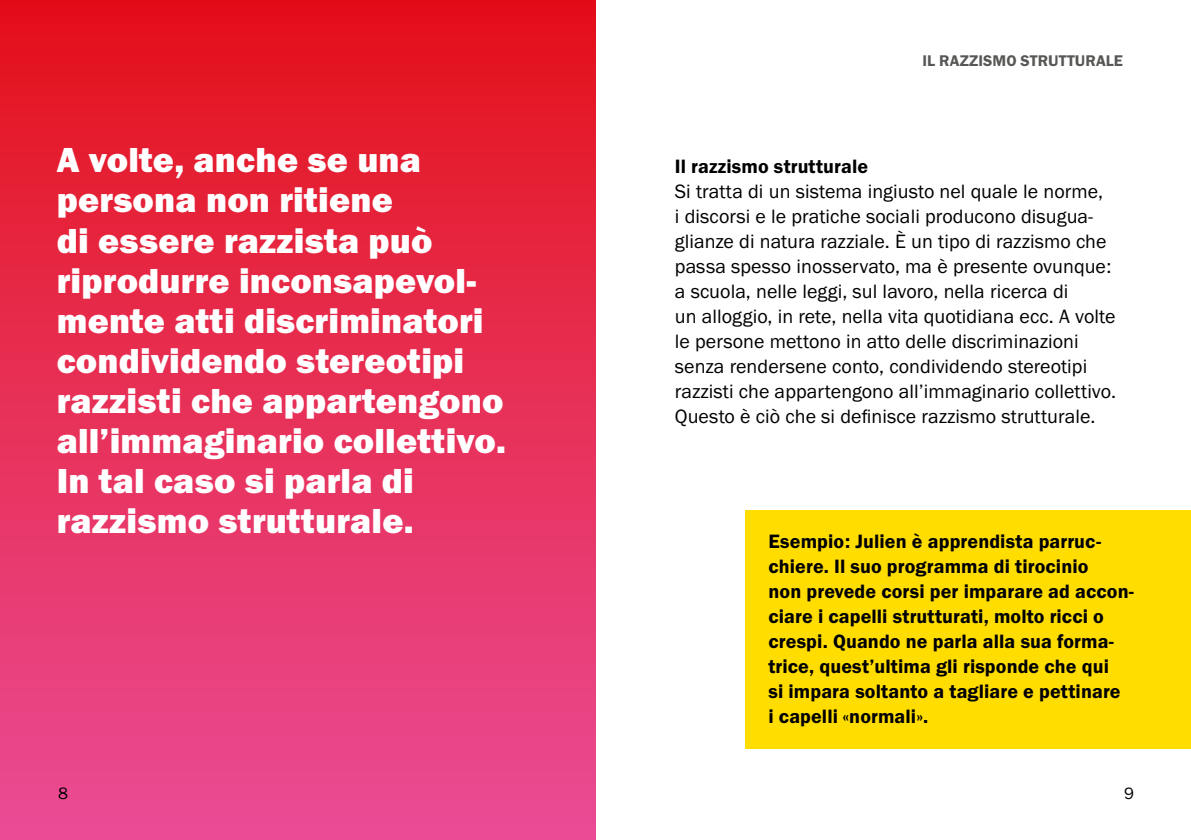
<style>
.page{position:relative;width:1191px;height:840px;background:#fff}
.page>*{position:absolute;margin:0;border:0;box-sizing:border-box;transform-origin:0 0}
._00_Titel_Fragen{font:36px/40px "Franklin Gothic URW Hea";letter-spacing:.005em;color:#fff}
._00_Grundtext{font:20px/25px "Franklin Gothic URW Boo";letter-spacing:.005em;color:#000}
._00_Grundtext-2{font:20px/25px "Franklin Gothic URW Dem";letter-spacing:.005em;color:#000}
.t1{font:17px "Franklin Gothic URW Boo";color:#000}
._01_RUBRIKEN{font:16px "Franklin Gothic URW Dem";letter-spacing:.005em;color:#575756}
</style>
<div class="page">
<div style="left:0;top:0;width:595px;height:839px;background:linear-gradient(to bottom,#e41219,#ea4d97)"></div>
<div style="left:746px;top:510px;width:445px;height:238px;background:#fd0"></div>
<p class="_00_Titel_Fragen" style="left:57px;top:139px;width:451px">A volte, anche se una persona non ritiene<br>di essere razzista può riprodurre inconsapevol&shy;mente atti discriminatori condividendo stereotipi razzisti che appartengono all’immaginario collettivo.<br>In tal caso si parla di razzismo strutturale.</p>
<p class="_01_RUBRIKEN" style="left:922px;top:51px;width:202px">IL RAZZISMO STRUTTURALE</p>
<p class="_00_Grundtext-2" style="left:675px;top:153px;width:195px">Il razzismo strutturale</p>
<p class="_00_Grundtext" style="left:675px;top:178px;width:442px">Si tratta di un sistema ingiusto nel quale le norme,<br>i discorsi e le pratiche sociali producono disugua&shy;glianze di natura razziale. È un tipo di razzismo che passa spesso inosservato, ma è presente ovunque: a scuola, nelle leggi, sul lavoro, nella ricerca di<br>un alloggio, in rete, nella vita quotidiana ecc. A volte le persone mettono in atto delle discriminazioni senza rendersene conto, condividendo stereotipi razzisti che appartengono all’immaginario collettivo.<br>Questo è ciò che si definisce razzismo strutturale.</p>
<p class="_00_Grundtext-2" style="left:768px;top:528px;width:367px">Esempio: Julien è apprendista parruc&shy;chiere. Il suo programma di tirocinio<br>non prevede corsi per imparare ad accon&shy;ciare i capelli strutturati, molto ricci o crespi. Quando ne parla alla sua forma&shy;trice, quest’ultima gli risponde che qui<br>si impara soltanto a tagliare e pettinare<br>i capelli «normali».</p>
<p class="t1" style="left:58px;top:782px;width:11px">8</p>
<p class="t1" style="left:1124px;top:782px;width:11px">9</p>
</div>
